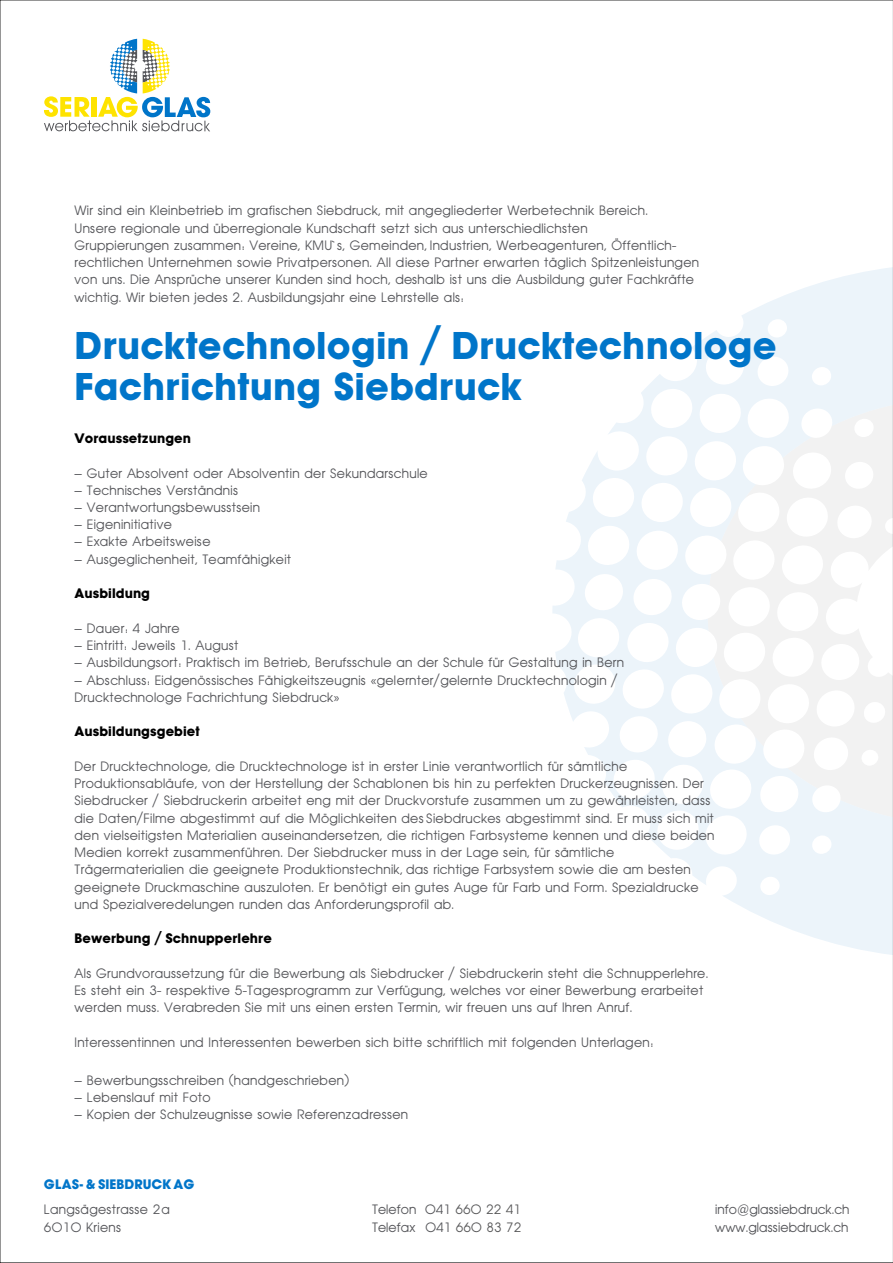
<style>
.page{position:relative;width:893px;height:1263px;background:#fff}
.page>*{position:absolute;margin:0;border:0;box-sizing:border-box;transform-origin:0 0}
.t1{font:700 38.25px/41.2px "Avant Garde BQ";letter-spacing:.005em;color:#0075c9}
.t2{font:700 13.65px "Avant Garde BQ";letter-spacing:.005em;color:#000}
.t3{font:700 13.65px "Avant Garde BQ";letter-spacing:.005em;color:#0075c9}
.t4{font:13.5px/17.2px "Avant Garde BQ";letter-spacing:.02em;color:#55565a}
.s1{font-family:"Myriad Pro"}
.s2{color:#575758}
</style>
<div class="page">
<svg style="left:44px;top:39px;width:166px;height:92px"></svg>
<svg style="left:552px;top:267px;width:340px;height:688px"></svg>
<svg style="left:867px;top:655px;width:23px;height:22px"></svg>
<svg style="left:863px;top:702px;width:22px;height:21px"></svg>
<svg style="left:861px;top:750px;width:17px;height:16px"></svg>
<svg style="left:885px;top:518px;width:7px;height:16px"></svg>
<p class="t4" style="left:74px;top:203px;width:626px">Wir sind ein Kleinbetrieb im grafischen Siebdruck, mit angegliederter Werbetechnik Bereich.<br>Unsere regionale und überregionale Kundschaft setzt sich aus unterschiedlichsten<br>Gruppierungen zusammen: Vereine, KMU`s, Gemeinden, Industrien, Werbeagenturen, Öffentlich&shy;rechtlichen Unternehmen sowie Privatpersonen. All diese Partner erwarten täglich Spitzenleistungen von uns. Die Ansprüche unserer Kunden sind hoch, deshalb ist uns die Ausbildung guter Fachkräfte wichtig. Wir bieten jedes 2. Ausbildungsjahr eine Lehrstelle als:</p>
<h1 class="t1" style="left:74px;top:326px;width:703px">Drucktechnologin / Drucktechnologe<br>Fachrichtung Siebdruck</h1>
<p class="t2" style="left:74px;top:430px;width:118px">Voraussetzungen</p>
<p class="t4" style="left:74px;top:465px;width:355px">– Guter Absolvent oder Absolventin der Sekundarschule</p>
<p class="t4" style="left:74px;top:482px;width:165px">– Technisches Verständnis</p>
<p class="t4" style="left:74px;top:499px;width:187px">– Verantwortungsbewusstsein</p>
<p class="t4" style="left:74px;top:517px;width:99px">– Eigeninitiative</p>
<p class="t4" style="left:74px;top:534px;width:137px">– Exakte Arbeitsweise</p>
<p class="t4" style="left:74px;top:551px;width:218px">– Ausgeglichenheit, Teamfähigkeit</p>
<p class="t2" style="left:74px;top:585px;width:77px">Ausbildung</p>
<p class="t4" style="left:74px;top:620px;width:107px">– Dauer: 4 Jahre</p>
<p class="t4" style="left:74px;top:637px;width:165px">– Eintritt: Jeweils 1. August</p>
<p class="t4" style="left:74px;top:654px;width:551px">– Ausbildungsort: Praktisch im Betrieb, Berufsschule an der Schule für Gestaltung in Bern</p>
<p class="t4" style="left:74px;top:672px;width:544px">– Abschluss: Eidgenössisches Fähigkeitszeugnis <span class="s1">«</span>gelernter/gelernte Drucktechnologin /<br>Drucktechnologe Fachrichtung Siebdruck<span class="s1">»</span></p>
<p class="t2" style="left:74px;top:723px;width:127px">Ausbildungsgebiet</p>
<p class="t4" style="left:74px;top:758px;width:641px">Der Drucktechnologe, die Drucktechnologe ist in erster Linie verantwortlich für sämtliche Produktionsabläufe, von der Herstellung der Schablonen bis hin zu perfekten Druckerzeugnissen. Der Siebdrucker / Siebdruckerin arbeitet eng mit der Druckvorstufe zusammen um zu gewährleisten, dass die Daten/Filme abgestimmt auf die Möglichkeiten des Siebdruckes abgestimmt sind. Er muss sich mit den vielseitigsten Materialien auseinandersetzen, die richtigen Farbsysteme kennen und diese beiden Medien korrekt zusammenführen. Der Siebdrucker muss in der Lage sein, für sämtliche Trägermaterialien die geeignete Produktionstechnik, das richtige Farbsystem sowie die am besten geeignete Druckmaschine auszuloten. Er benötigt ein gutes Auge für Farb und Form. Spezialdrucke und Spezialveredelungen runden das Anforderungsprofil ab.</p>
<p class="t2" style="left:74px;top:930px;width:199px">Bewerbung / Schnupperlehre</p>
<p class="t4" style="left:74px;top:965px;width:635px">Als Grundvoraussetzung für die Bewerbung als Siebdrucker / Siebdruckerin steht die Schnupperlehre.<br>Es steht ein 3- respektive 5-Tagesprogramm zur Verfügung, welches vor einer Bewerbung erarbeitet werden muss. Verabreden Sie mit uns einen ersten Termin, wir freuen uns auf Ihren Anruf.</p>
<p class="t4" style="left:74px;top:1034px;width:580px">Interessentinnen und Interessenten bewerben sich bitte schriftlich mit folgenden Unterlagen:</p>
<p class="t4" style="left:74px;top:1072px;width:276px">– Bewerbungsschreiben (handgeschrieben)</p>
<p class="t4" style="left:74px;top:1089px;width:137px">– Lebenslauf mit Foto</p>
<p class="t4" style="left:74px;top:1106px;width:335px">– Kopien der Schulzeugnisse sowie Referenzadressen</p>
<p class="t3" style="left:44px;top:1177px;width:152px">GLAS- &amp; SIEBDRUCK AG</p>
<p class="t4" style="left:44px;top:1201px;width:128px;line-height:18px">Langsägestrasse 2a<br>6010 Kriens</p>
<p class="t4" style="left:715px;top:1201px;width:136px;line-height:18px">info@glassiebdruck.ch www.glassiebdruck.ch</p>
<p class="t4" style="left:372px;top:1201px;width:151px;line-height:18px">Telefon 041 <span class="s2">660 22 41<br></span>Telefax 041 <span class="s2">660 83 72</span></p>
</div>
